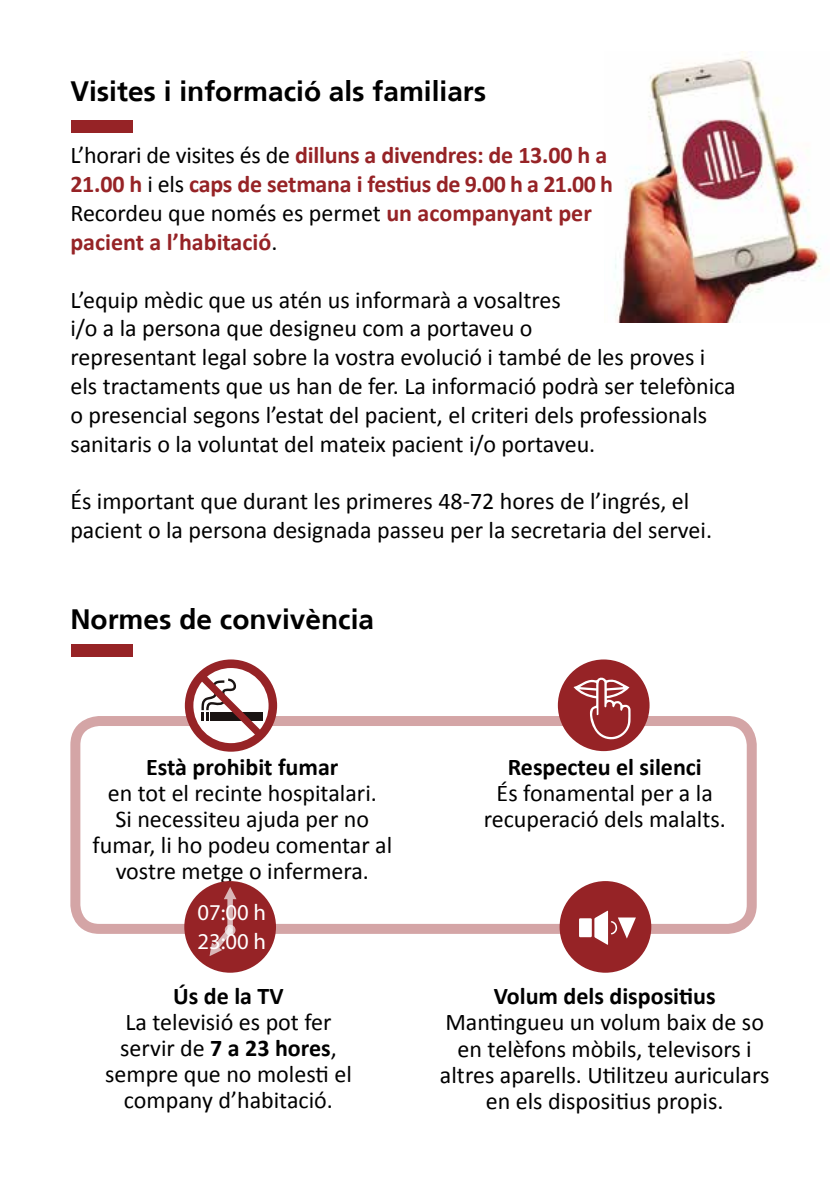
<style>
.page{position:relative;width:840px;height:1191px;background:#fff}
.page>*{position:absolute;margin:0;border:0;box-sizing:border-box;transform-origin:0 0}
.t1{font:700 28px "Frutiger";color:#000}
.t2{font:24px/26px "Calibri";color:#000;text-align:center}
.t3{font:700 24px/28.8px "Calibri";letter-spacing:-.01em;color:#962326}
.t4{font:700 24px "Calibri";color:#000}
.t5{font:700 condensed 22.6px/29.2px "Futura Std";color:#fff}
.s1{font-weight:400;color:#000}
.s2{font-weight:700}
</style>
<div class="page">
<div style="left:70px;top:716px;width:686px;height:218px;border:10px solid #962326;border-radius:24px"></div>
<img style="left:615px;top:51px;width:206px;height:272px">
<div style="left:71px;top:120px;width:62px;height:12px;background:#962326"></div>
<div style="left:71px;top:644px;width:62px;height:13px;background:#962326"></div>
<svg style="left:185px;top:659px;width:92px;height:92px"></svg>
<div style="left:557px;top:659px;width:92px;height:92px;background:#962326;border-radius:50%"></div>
<svg style="left:573px;top:677px;width:57px;height:64px"></svg>
<div style="left:184px;top:881px;width:92px;height:91px;background:#962326;border-radius:50%"></div>
<svg style="left:209px;top:886px;width:27px;height:70px"></svg>
<svg style="left:225px;top:924px;width:10px;height:11px"></svg>
<div style="left:559px;top:881px;width:92px;height:91px;background:#962326;border-radius:50%"></div>
<svg style="left:579px;top:910px;width:56px;height:35px"></svg>
<p class="t1" style="left:70px;top:75px;width:417px">Visites i informació als familiars</p>
<p class="t3" style="left:70px;top:141px;width:544px"><span class="s1">L’horari de visites és de</span> dilluns a divendres: de 13.00 h a 21.00 h <span class="s1">i els</span> caps de setmana i festius de 9.00 h a 21.00 h <span class="s1">Recordeu que només es permet</span> un acompanyant per pacient a l’habitació<span class="s1">.</span></p>
<p class="t2" style="left:70px;top:285px;width:666px;line-height:28.8px;text-align:left">L’equip mèdic que us atén us informarà a vosaltres<br>i/o a la persona que designeu com a portaveu o<br>representant legal sobre la vostra evolució i també de les proves i els tractaments que us han de fer. La informació podrà ser telefònica o presencial segons l’estat del pacient, el criteri dels professionals sanitaris o la voluntat del mateix pacient i/o portaveu.</p>
<p class="t2" style="left:70px;top:487px;width:643px;line-height:28.8px;text-align:left">És important que durant les primeres 48-72 hores de l’ingrés, el pacient o la persona designada passeu per la secretaria del servei.</p>
<p class="t1" style="left:70px;top:603px;width:305px">Normes de convivència</p>
<p class="t4" style="left:146px;top:751px;width:194px">Està prohibit fumar</p>
<p class="t2" style="left:92px;top:779px;width:301px">en tot el recinte hospitalari.<br>Si necessiteu ajuda per no fumar, li ho podeu comentar al vostre metge o infermera.</p>
<p class="t5" style="left:197px;top:897px;width:70px">07:00 h<br>23:00 h</p>
<p class="t4" style="left:173px;top:981px;width:112px">Ús de la TV</p>
<p class="t2" style="left:105px;top:1009px;width:248px">La televisió es pot fer servir de <span class="s2">7 a 23 hores</span>, sempre que no molesti el company d’habitació.</p>
<p class="t4" style="left:507px;top:751px;width:195px">Respecteu el silenci</p>
<p class="t2" style="left:483px;top:779px;width:243px">És fonamental per a la recuperació dels malalts.</p>
<p class="t4" style="left:493px;top:981px;width:223px">Volum dels dispositius</p>
<p class="t2" style="left:439px;top:1009px;width:331px">Mantingueu un volum baix de so en telèfons mòbils, televisors i altres aparells. Utilitzeu auriculars en els dispositius propis.</p>
</div>
